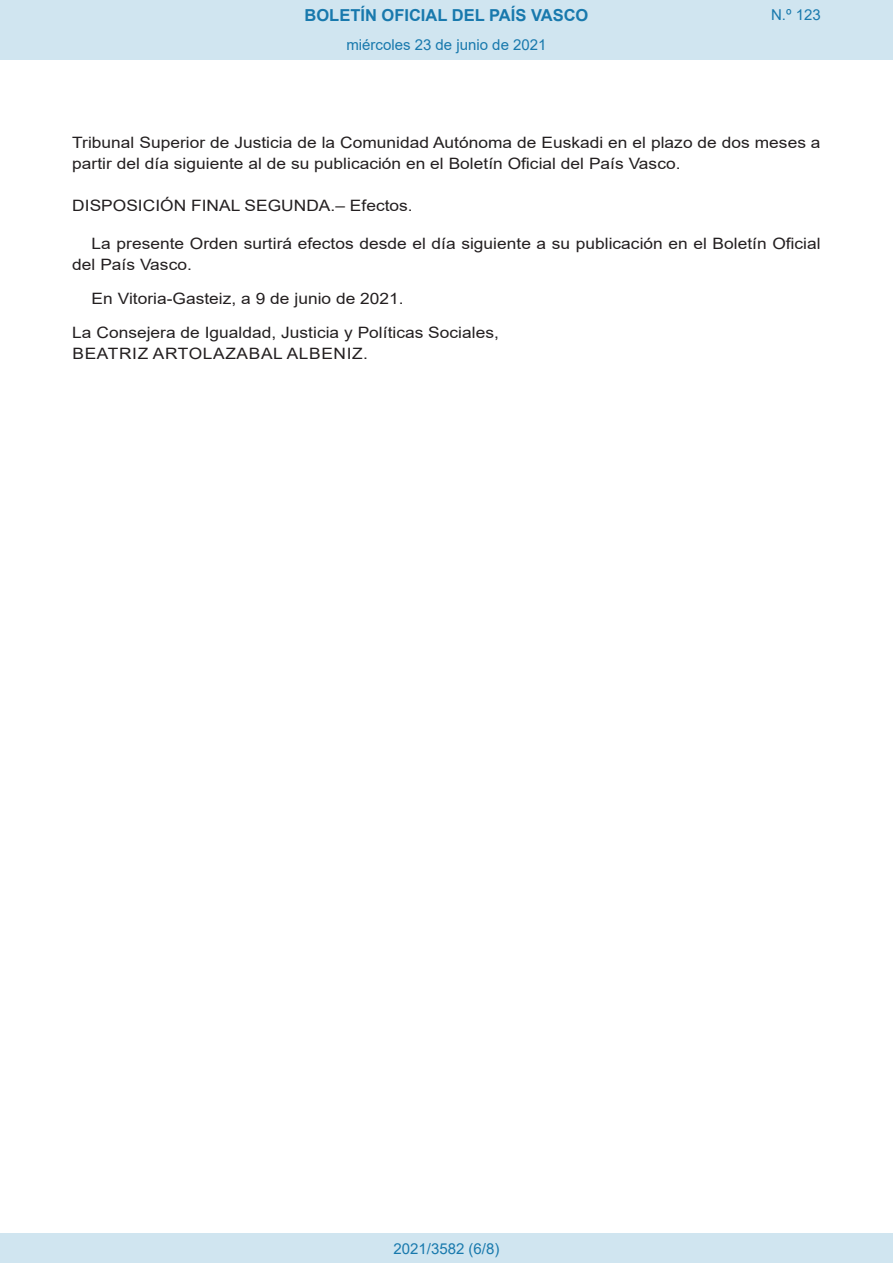
<style>
.page{position:relative;width:893px;height:1263px;background:#fff}
.page>*{position:absolute;margin:0;border:0;box-sizing:border-box;transform-origin:0 0}
.t1{font:700 16.5px "Arial";color:#1879ad}
.BOPVDetalle{font:15.6px/21px "Arial";color:#231f20;scale:1.11 1}
.BOPVFirmaPuesto{font:15.6px "Arial";color:#231f20;scale:1.11 1}
.BOPVFirmaLugFec{font:15.6px "Arial";color:#231f20;scale:1.11 1}
.BOPVDisposicionTitul{font:15.6px "Arial";color:#231f20;scale:1.11 1}
.BOPVFirmaNombre{font:15.6px "Arial";letter-spacing:.035em;color:#231f20;scale:1.11 1}
.Paginacion_Centro{font:15px "Arial";color:#1879ad}
</style>
<div class="page">
<div style="left:0;top:0;width:893px;height:60px;background:#d0e5f0"></div>
<div style="left:0;top:1233px;width:893px;height:30px;background:#d0e5f0"></div>
<p class="t1" style="left:305px;top:3px;width:285px">BOLETÍN OFICIAL DEL PAÍS VASCO</p>
<p class="Paginacion_Centro" style="left:346px;top:35px;width:202px">miércoles 23 de junio de 2021</p>
<p class="Paginacion_Centro" style="left:771px;top:5px;width:51px">N.º 123</p>
<p class="BOPVDetalle" style="left:72px;top:132px;width:676px">Tribunal Superior de Justicia de la Comunidad Autónoma de Euskadi en el plazo de dos meses a partir del día siguiente al de su publicación en el Boletín Oficial del País Vasco.</p>
<p class="BOPVDisposicionTitul" style="left:72px;top:195px;width:308px">DISPOSICIÓN FINAL SEGUNDA.– Efectos.</p>
<p class="BOPVDetalle" style="left:72px;top:233px;width:676px;text-indent:19px">La presente Orden surtirá efectos desde el día siguiente a su publicación en el Boletín Oficial del País Vasco.</p>
<p class="BOPVFirmaLugFec" style="left:92px;top:288px;width:283px">En Vitoria-Gasteiz, a 9 de junio de 2021.</p>
<p class="BOPVFirmaPuesto" style="left:72px;top:322px;width:386px">La Consejera de Igualdad, Justicia y Políticas Sociales,</p>
<p class="BOPVFirmaNombre" style="left:73px;top:343px;width:268px">BEATRIZ ARTOLAZABAL ALBENIZ.</p>
<p class="Paginacion_Centro" style="left:393px;top:1238px;width:107px">2021/3582 (6/8)</p>
</div>
